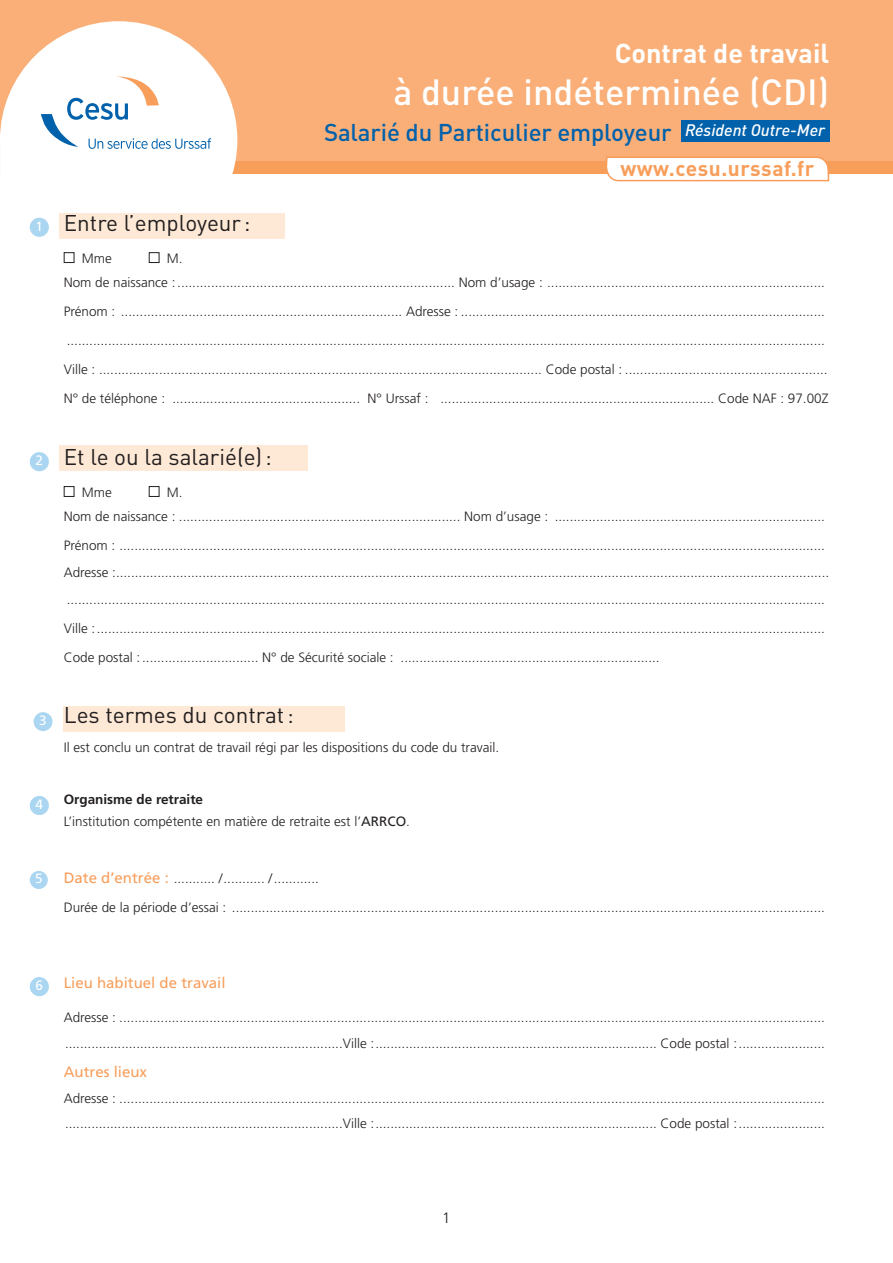
<style>
.page{position:relative;width:893px;height:1263px;background:#fff}
.page>*{position:absolute;margin:0;border:0;box-sizing:border-box;transform-origin:0 0}
.t1{font:500 36px "DINOT";color:#fff}
.t2{font:700 27px "DINOT";color:#fff}
.t3{font:500 24px "DINOT";letter-spacing:-.005em;color:#0161ab}
.t4{font:22.5px "DINOT";color:#231f20}
.t5{font:700 21px "DINOT";letter-spacing:.025em;color:#f89e5b}
.t6{font:italic 500 16.5px "DINOT";color:#fff}
.t7{font:15px "Frutiger LT Std";color:#f89e5b}
.t8{font:300 15px "Frutiger LT Std";color:#231f20}
.t9{font:300 13.5px/29.1px "Frutiger LT Std";color:#231f20}
.t10{font:13.5px "Frutiger LT Std";color:#fff}
.s1{font-family:"Frutiger LT Std";font-size:13.5px;color:#fff}
.s2{font-weight:700}
.s3{font-weight:400}
.s4{font-weight:400;font-size:15px;color:#f89e5b}
</style>
<div class="page">
<div style="left:0;top:0;width:893px;height:162px;background:#f9af77"></div>
<div style="left:0;top:162px;width:893px;height:12px;background:#f89e5b"></div>
<div style="left:63px;top:706px;width:281px;height:25px;background:#fee9d6"></div>
<div style="left:59px;top:445px;width:249px;height:25px;background:#fee9d6"></div>
<div style="left:30px;top:452px;width:19px;height:19px;background:#aad6f1;border-radius:50%"></div>
<div style="left:34px;top:712px;width:19px;height:19px;background:#aad6f1;border-radius:50%"></div>
<div style="left:30px;top:796px;width:19px;height:19px;background:#aad6f1;border-radius:50%"></div>
<div style="left:30px;top:871px;width:18px;height:18px;background:#aad6f1;border-radius:50%"></div>
<div style="left:30px;top:977px;width:19px;height:19px;background:#aad6f1;border-radius:50%"></div>
<svg style="left:0;top:21px;width:237px;height:218px;fill:#fff"></svg>
<svg style="left:41px;top:77px;width:170px;height:72px;background:#e7eef3"></svg>
<div style="left:60px;top:213px;width:225px;height:26px;background:#fee9d6"></div>
<div style="left:30px;top:218px;width:19px;height:19px;background:#aad6f1;border-radius:50%"></div>
<svg style="left:63px;top:252px;width:97px;height:245px"></svg>
<div style="left:681px;top:121px;width:148px;height:21px;background:#0161ab"></div>
<svg style="left:606px;top:156px;width:223px;height:25px"></svg>
<h2 class="t2" style="left:615px;top:38px;width:216px">Contrat de travail</h2>
<h1 class="t1" style="left:393px;top:71px;width:437px">à durée indéterminée (CDI)</h1>
<h3 class="t3" style="left:324px;top:118px;width:349px">Salarié du Particulier employeur</h3>
<p class="t6" style="left:685px;top:120px;width:141px">Résident Outre-Mer</p>
<h3 class="t5" style="left:620px;top:156px;width:196px">www.cesu.urssaf.fr</h3>
<h3 class="t4" style="left:36px;top:210px;width:216px"><span class="s1">1</span> Entre l’employeur :</h3>
<p class="t9" style="left:82px;top:245px;width:31px">Mme</p>
<p class="t9" style="left:64px;top:247px;width:763px;line-height:24px;text-indent:103px">M.<br>Nom de naissance :.......................................................................... Nom d’usage : ..........................................................................</p>
<p class="t9" style="left:64px;top:298px;width:766px">Prénom : ........................................................................... Adresse : ................................................................................................. ..........................................................................................................................................................................................................<br>Ville : ...................................................................................................................... Code postal : ......................................................<br>N° de téléphone : .................................................. N° Urssaf : ......................................................................... Code NAF : 97.00Z</p>
<p class="t10" style="left:36px;top:455px;width:9px">2</p>
<p class="t10" style="left:39px;top:715px;width:9px">3</p>
<p class="t10" style="left:36px;top:799px;width:9px">4</p>
<p class="t10" style="left:35px;top:873px;width:9px">5</p>
<h3 class="t4" style="left:64px;top:444px;width:210px">Et le ou la salarié(e) :</h3>
<p class="t9" style="left:82px;top:479px;width:31px">Mme</p>
<p class="t9" style="left:64px;top:481px;width:763px;line-height:24px;text-indent:103px">M.<br>Nom de naissance : ........................................................................... Nom d’usage : ........................................................................</p>
<p class="t9" style="left:64px;top:533px;width:767px;line-height:27px">Prénom : ............................................................................................................................................................................................<br>Adresse :.............................................................................................................................................................................................. ..........................................................................................................................................................................................................</p>
<p class="t9" style="left:64px;top:615px;width:763px">Ville :..................................................................................................................................................................................................<br>Code postal : ............................... N° de Sécurité sociale : .....................................................................</p>
<h3 class="t4" style="left:64px;top:702px;width:232px">Les termes du contrat :</h3>
<p class="t9" style="left:64px;top:734px;width:437px">Il est conclu un contrat de travail régi par les dispositions du code du travail.</p>
<p class="t9" style="left:64px;top:789px;width:348px;line-height:22.2px"><span class="s2">Organisme de retraite<br></span>L’institution compétente en matière de retraite est l’<span class="s3">ARRCO</span>.</p>
<p class="t9" style="left:64px;top:864px;width:763px;line-height:29.7px"><span class="s4">Date d’entrée :</span> ........... /........... /............<br>Durée de la période d’essai : ..............................................................................................................................................................</p>
<p class="t10" style="left:36px;top:980px;width:9px">6</p>
<p class="t7" style="left:64px;top:977px;width:163px">Lieu habituel de travail</p>
<p class="t9" style="left:64px;top:1006px;width:763px;line-height:25.5px">Adresse : ............................................................................................................................................................................................ ..........................................................................Ville :........................................................................... Code postal :.......................</p>
<p class="t7" style="left:64px;top:1066px;width:85px">Autres lieux</p>
<p class="t9" style="left:64px;top:1086px;width:763px;line-height:25.5px">Adresse : ............................................................................................................................................................................................ ..........................................................................Ville :........................................................................... Code postal :.......................</p>
<p class="t8" style="left:442px;top:1212px;width:10px">1</p>
</div>
